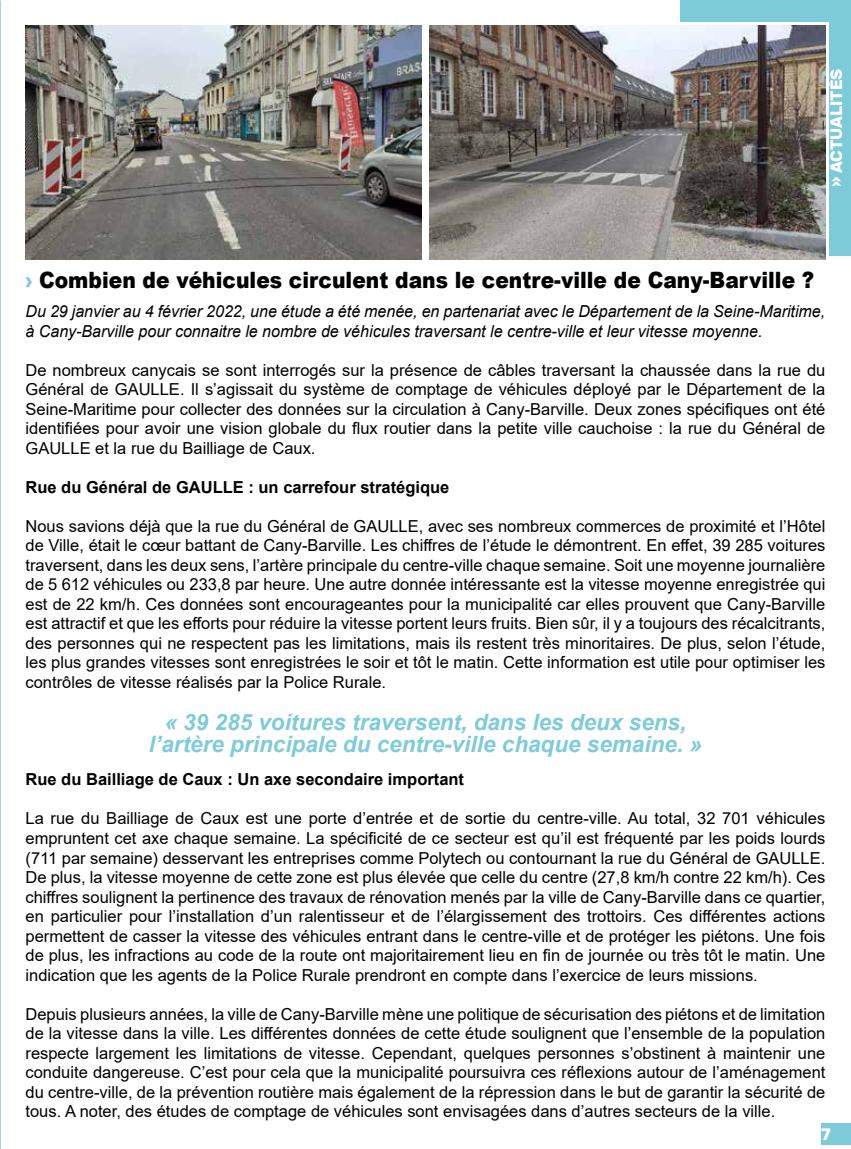
<style>
.page{position:relative;width:851px;height:1149px;background:#fff}
.page>*{position:absolute;margin:0;border:0;box-sizing:border-box;transform-origin:0 0}
.t1{font:italic 700 22.5px/22.5px "Arial";color:#7ecbd9;text-align:center}
.t2{font:900 22.5px "Arial";color:#000;scale:.9 1}
.t3{font:16.5px/19.5px "Arial";color:#000;text-align:justify}
.t4{font:italic 16.5px/19.5px "Arial";color:#000}
.t5{font:700 16.5px "Arial";color:#000}
.t6{font:700 16.5px "Rubik";color:#fff}
.s1{color:#7ecbd9}
</style>
<div class="page">
<div style="left:821px;top:1123px;width:29px;height:21px;background:#7ecbd9"></div>
<img style="left:26px;top:26px;width:395px;height:233px">
<img style="left:429px;top:26px;width:396px;height:233px">
<div style="left:680px;top:0;width:170px;height:21px;background:#7dcad9"></div>
<div style="left:829px;top:0;width:21px;height:255px;background:#7dcad9"></div>
<p class="t6" style="left:826px;top:187px;width:120px;rotate:-90deg">» ACTUALITÉS</p>
<h1 class="t2" style="left:26px;top:264px;width:877px"><span class="s1">›</span> Combien de véhicules circulent dans le centre-ville de Cany-Barville ?</h1>
<p class="t4" style="left:26px;top:301px;width:801px">Du 29 janvier au 4 février 2022, une étude a été menée, en partenariat avec le Département de la Seine-Maritime, à Cany-Barville pour connaitre le nombre de véhicules traversant le centre-ville et leur vitesse moyenne.</p>
<p class="t3" style="left:26px;top:360px;width:801px">De nombreux canycais se sont interrogés sur la présence de câbles traversant la chaussée dans la rue du Général de GAULLE. Il s’agissait du système de comptage de véhicules déployé par le Département de la Seine-Maritime pour collecter des données sur la circulation à Cany-Barville. Deux zones spécifiques ont été identifiées pour avoir une vision globale du flux routier dans la petite ville cauchoise : la rue du Général de GAULLE et la rue du Bailliage de Caux.</p>
<p class="t5" style="left:26px;top:475px;width:425px">Rue du Général de GAULLE : un carrefour stratégique</p>
<p class="t3" style="left:26px;top:516px;width:801px">Nous savions déjà que la rue du Général de GAULLE, avec ses nombreux commerces de proximité et l’Hôtel de Ville, était le cœur battant de Cany-Barville. Les chiffres de l’étude le démontrent. En effet, 39 285 voitures traversent, dans les deux sens, l’artère principale du centre-ville chaque semaine. Soit une moyenne journalière de 5 612 véhicules ou 233,8 par heure. Une autre donnée intéressante est la vitesse moyenne enregistrée qui est de 22 km/h. Ces données sont encourageantes pour la municipalité car elles prouvent que Cany-Barville est attractif et que les efforts pour réduire la vitesse portent leurs fruits. Bien sûr, il y a toujours des récalcitrants, des personnes qui ne respectent pas les limitations, mais ils restent très minoritaires. De plus, selon l’étude, les plus grandes vitesses sont enregistrées le soir et tôt le matin. Cette information est utile pour optimiser les contrôles de vitesse réalisés par la Police Rurale.</p>
<h1 class="t1" style="left:149px;top:711px;width:554px">« 39 285 voitures traversent, dans les deux sens, l’artère principale du centre-ville chaque semaine. »</h1>
<p class="t5" style="left:26px;top:767px;width:440px">Rue du Bailliage de Caux : Un axe secondaire important</p>
<p class="t3" style="left:26px;top:808px;width:801px">La rue du Bailliage de Caux est une porte d’entrée et de sortie du centre-ville. Au total, 32 701 véhicules empruntent cet axe chaque semaine. La spécificité de ce secteur est qu’il est fréquenté par les poids lourds (711 par semaine) desservant les entreprises comme Polytech ou contournant la rue du Général de GAULLE.<br>De plus, la vitesse moyenne de cette zone est plus élevée que celle du centre (27,8 km/h contre 22 km/h). Ces chiffres soulignent la pertinence des travaux de rénovation menés par la ville de Cany-Barville dans ce quartier, en particulier pour l’installation d’un ralentisseur et de l’élargissement des trottoirs. Ces différentes actions permettent de casser la vitesse des véhicules entrant dans le centre-ville et de protéger les piétons. Une fois de plus, les infractions au code de la route ont majoritairement lieu en fin de journée ou très tôt le matin. Une indication que les agents de la Police Rurale prendront en compte dans l’exercice de leurs missions.</p>
<p class="t3" style="left:26px;top:1003px;width:801px">Depuis plusieurs années, la ville de Cany-Barville mène une politique de sécurisation des piétons et de limitation de la vitesse dans la ville. Les différentes données de cette étude soulignent que l’ensemble de la population respecte largement les limitations de vitesse. Cependant, quelques personnes s’obstinent à maintenir une conduite dangereuse. C’est pour cela que la municipalité poursuivra ces réflexions autour de l’aménagement du centre-ville, de la prévention routière mais également de la répression dans le but de garantir la sécurité de tous. A noter, des études de comptage de véhicules sont envisagées dans d’autres secteurs de la ville.</p>
<p class="t6" style="left:821px;top:1124px;width:11px">7</p>
</div>
